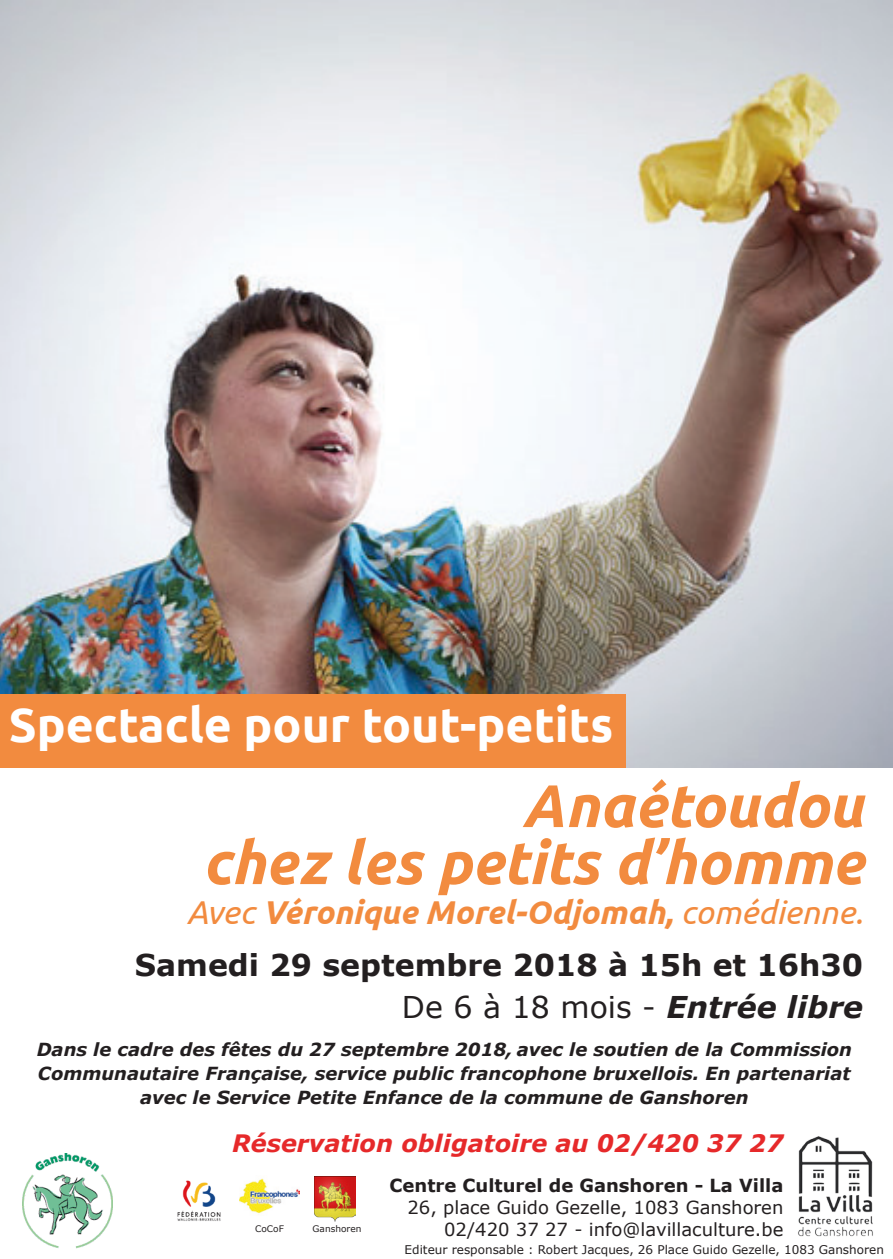
<style>
.page{position:relative;width:893px;height:1259px;background:#fff}
.page>*{position:absolute;margin:0;border:0;box-sizing:border-box;transform-origin:0 0}
.t1{font:italic 700 60px/57px "Ubuntu";color:#f28b3f;text-align:right}
.t2{font:700 48px "Ubuntu";color:#fff}
.t3{font:italic 700 33px "Ubuntu";color:#f28b3f}
.t4{font:700 30px/42px "Verdana";color:#231f20;text-align:right}
.t5{font:italic 700 24px "Verdana";color:#e6292a}
.t6{font:italic 700 18px/24px "Verdana";color:#231f20;text-align:center}
.t7{font:18px/21.6px "Verdana";color:#231f20;text-align:right}
.t8{font:12px "Verdana";color:#231f20}
.t9{font:9px "Verdana";color:#231f20}
.s1{font-weight:400}
.s2{font-style:italic}
.s3{font-weight:700}
</style>
<div class="page">
<img style="left:0;top:0;width:893px;height:767px">
<div style="left:0;top:694px;width:625px;height:73px;background:#f28b3f"></div>
<img style="left:798px;top:1136px;width:75px;height:101px">
<img style="left:22px;top:1153px;width:90px;height:95px">
<img style="left:177px;top:1180px;width:44px;height:41px">
<img style="left:315px;top:1176px;width:40px;height:45px">
<img style="left:239px;top:1178px;width:60px;height:36px">
<p class="t2" style="left:9px;top:696px;width:606px">Spectacle pour tout-petits</p>
<p class="t1" style="left:202px;top:776px;width:663px">Anaétoudou<br>chez les petits d’homme</p>
<p class="t3" style="left:187px;top:892px;width:678px"><span class="s1">Avec</span> Véronique Morel-Odjomah, <span class="s1">comédienne.</span></p>
<p class="t4" style="left:135px;top:943px;width:730px">Samedi 29 septembre 2018 à 15h et 16h30<br><span class="s1">De 6 à 18 mois -</span> <span class="s2">Entrée libre</span></p>
<p class="t6" style="left:37px;top:1037px;width:817px">Dans le cadre des fêtes du 27 septembre 2018, avec le soutien de la Commission<br>Communautaire Française, service public francophone bruxellois. En partenariat avec le Service Petite Enfance de la commune de Ganshoren</p>
<p class="t5" style="left:232px;top:1125px;width:553px">Réservation obligatoire au 02/420 37 27</p>
<p class="t9" style="left:255px;top:1222px;width:30px">CoCoF</p>
<p class="t9" style="left:313px;top:1222px;width:50px">Ganshoren</p>
<p class="t7" style="left:389px;top:1174px;width:395px"><span class="s3">Centre Culturel de Ganshoren - La Villa<br></span>26, place Guido Gezelle, 1083 Ganshoren</p>
<p class="t7" style="left:444px;top:1218px;width:341px">02/420 37 27 - info@lavillaculture.be</p>
<p class="t8" style="left:405px;top:1241px;width:481px">Editeur responsable : Robert Jacques, 26 Place Guido Gezelle, 1083 Ganshoren</p>
</div>
